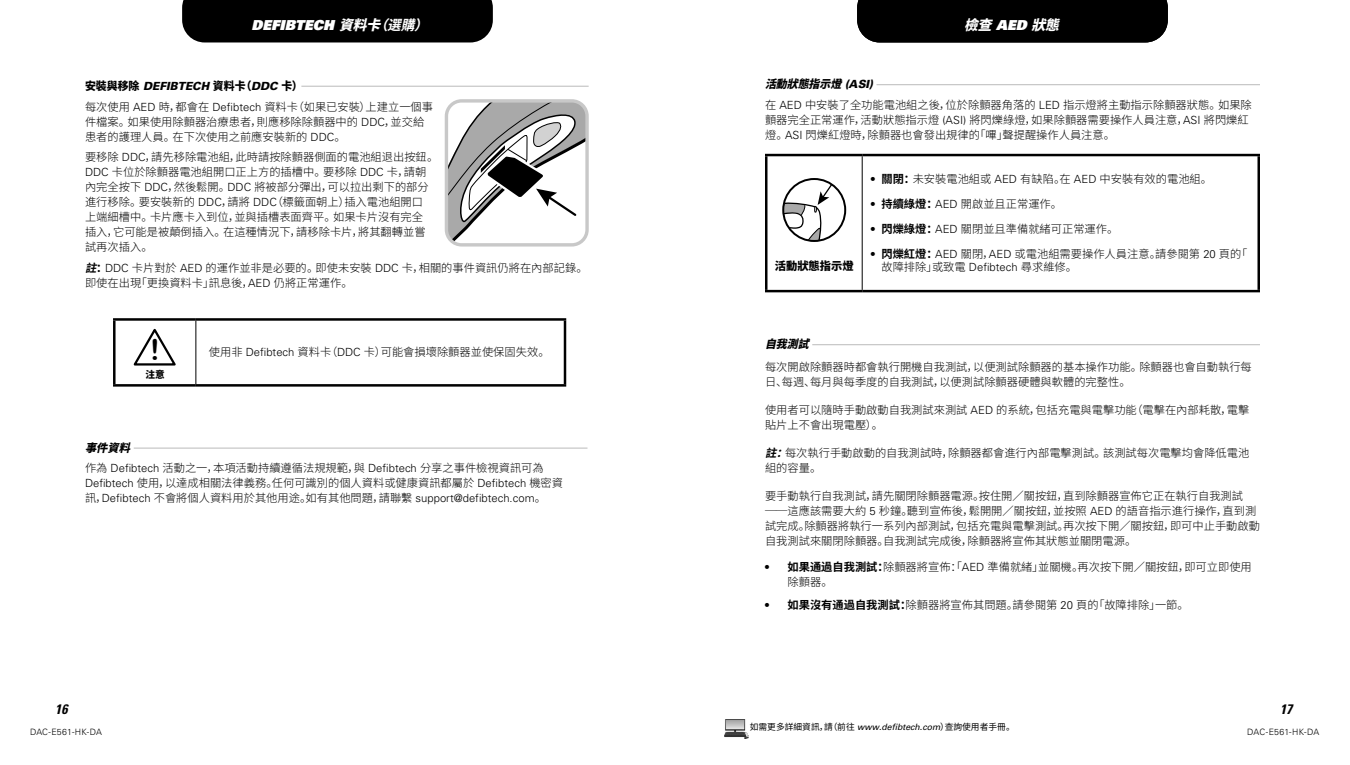
<style>
.page{position:relative;width:1350px;height:765px;background:#fff}
.page>*{position:absolute;margin:0;border:0;box-sizing:border-box;transform-origin:0 0}
.t1{font:28.88px "Arial Rounded MT Bold";color:#000}
.t2{font:13.75px "Univers LT Std X Black Obl";color:#fff}
.t3{font:italic 800 13.75px "Source Han Sans CN";color:#fff}
.t4{font:italic 700 condensed 13.75px "Univers LT Std";color:#000}
.t5{font:300 11.25px/15px "Source Han Sans CN";color:#000}
.t6{font:300 11.25px "Univers LT Std";color:#000}
.t7{font:italic 900 11.25px "Univers LT Std";color:#000}
.t8{font:800 11.25px "Source Han Sans CN";color:#000}
.t9{font:italic 800 11.25px "Source Han Sans CN";color:#000}
.t10{font:800 9.62px "Source Han Sans CN";color:#000}
.t11{font:8.75px "Source Han Sans CN";color:#000}
.t12{font:300 8.75px "Univers LT Std";letter-spacing:.01em;color:#000}
.s1{font-family:"Source Han Sans CN";font-weight:800;font-style:italic}
.s2{font-family:"Source Han Sans CN";font-weight:700;font-style:italic}
.s3{font-family:"Univers LT Std X Black Obl";font-weight:400;font-style:normal}
.s4{font-family:"Source Han Sans CN";font-weight:800;font-style:normal}
.s5{font-family:"Univers LT Std"}
.s6{font-weight:700;font-style:italic}
.s7{font-weight:700}
.s8{font-weight:800;font-style:italic}
.s9{font-family:"Source Han Sans CN"}
.s10{font-family:"Univers LT Std";font-weight:900;font-style:italic}
.s11{font-family:"Univers LT Std";font-weight:700}
.s12{font-family:"Univers LT Std";font-style:italic}
</style>
<div class="page">
<img style="left:724px;top:719px;width:24px;height:20px">
<div style="left:182px;top:0;width:311px;height:42px;background:#000"></div>
<div style="left:857px;top:0;width:311px;height:42px;background:#000"></div>
<hr style="left:877px;top:84px;width:383px;height:1px;background:#c8c8c8">
<hr style="left:812px;top:344px;width:448px;height:1px;background:#c8c8c8">
<hr style="left:862px;top:154px;width:398px;height:2px;background:#000">
<hr style="left:1258px;top:156px;width:2px;height:134px;background:#000">
<hr style="left:862px;top:290px;width:398px;height:2px;background:#000">
<hr style="left:765px;top:154px;width:97px;height:2px;background:#000">
<hr style="left:765px;top:290px;width:97px;height:2px;background:#000">
<hr style="left:765px;top:156px;width:3px;height:134px;background:#000">
<hr style="left:862px;top:156px;width:1px;height:134px;background:#000">
<div style="left:782px;top:178px;width:64px;height:64px;border:2px solid #000;border-radius:50%"></div>
<svg style="left:782px;top:184px;width:50px;height:58px"></svg>
<hr style="left:301px;top:86px;width:288px;height:1px;background:#c8c8c8">
<hr style="left:134px;top:447px;width:453px;height:2px;background:#c8c8c8">
<svg style="left:449px;top:103px;width:136px;height:140px"></svg>
<div style="left:445px;top:99px;width:144px;height:148px;border:3px solid #c8c8c8;border-radius:15px"></div>
<hr style="left:196px;top:321px;width:1px;height:63px;background:#000">
<hr style="left:564px;top:321px;width:2px;height:63px;background:#000">
<hr style="left:113px;top:318px;width:83px;height:3px;background:#000">
<hr style="left:113px;top:321px;width:3px;height:63px;background:#000">
<hr style="left:196px;top:318px;width:370px;height:3px;background:#000">
<hr style="left:113px;top:384px;width:83px;height:3px;background:#000">
<hr style="left:196px;top:384px;width:370px;height:3px;background:#000">
<svg style="left:133px;top:328px;width:43px;height:38px"></svg>
<p class="t2" style="left:251px;top:16px;width:186px">DEFIBTECH <span class="s1">資料卡</span><span class="s2">（選購）</span></p>
<p class="t3" style="left:964px;top:17px;width:105px">檢查<span class="s3">AED</span> 狀態</p>
<p class="t3" style="left:970px;top:17px;width:92px">快速使用指示</p>
<p class="t7" style="left:85px;top:79px;width:219px"><span class="s4">安裝與移除</span> DEFIBTECH <span class="s4">資料卡（</span>DDC <span class="s4">卡）</span></p>
<p class="t5" style="left:85px;top:99px;width:350px">每次使用 <span class="s5">AED</span> 時，都會在 <span class="s5">Defibtech</span> 資料卡（如果已安裝）上建立一個事件檔案。如果使用除顫器治療患者，則應移除除顫器中的 <span class="s5">DDC</span>，並交給患者的護理人員。在下次使用之前應安裝新的 <span class="s5">DDC</span>。</p>
<p class="t5" style="left:85px;top:150px;width:355px">要移除 <span class="s5">DDC</span>，請先移除電池組，此時請按除顫器側面的電池組退出按鈕。<span class="s5">DDC</span> 卡位於除顫器電池組開口正上方的插槽中。要移除 <span class="s5">DDC</span> 卡，請朝內完全按下 <span class="s5">DDC</span>，然後鬆開。<span class="s5">DDC</span> 將被部分彈出，可以拉出剩下的部分進行移除。要安裝新的 <span class="s5">DDC</span>，請將 <span class="s5">DDC</span>（標籤面朝上）插入電池組開口<br>上端細槽中。卡片應卡入到位，並與插槽表面齊平。如果卡片沒有完全<br>插入，它可能是被顛倒插入。在這種情況下，請移除卡片，將其翻轉並嘗試再次插入。</p>
<p class="t5" style="left:85px;top:260px;width:504px"><span class="s6">註</span><span class="s7">：</span><span class="s5">DDC</span> 卡片對於 <span class="s5">AED</span> 的運作並非是必要的。即使未安裝 <span class="s5">DDC</span> 卡，相關的事件資訊仍將在內部記錄。即使在出現「更換資料卡」訊息後，<span class="s5">AED</span> 仍將正常運作。</p>
<h1 class="t1" style="left:150px;top:333px;width:11px">!</h1>
<p class="t10" style="left:145px;top:369px;width:21px">注意</p>
<p class="t5" style="left:209px;top:345px;width:342px">使用非 <span class="s5">Defibtech</span> 資料卡（<span class="s5">DDC</span> 卡）可能會損壞除顫器並使保固失效。</p>
<p class="t5" style="left:85px;top:438px;width:460px;line-height:20.6px"><span class="s8">事件資料<br></span>作為 <span class="s5">Defibtech</span> 活動之一，本項活動持續遵循法規規範，與 <span class="s5">Defibtech</span> 分享之事件檢視資訊可為</p>
<p class="t5" style="left:85px;top:476px;width:480px"><span class="s5">Defibtech</span> 使用，以達成相關法律義務。任何可識別的個人資料或健康資訊都屬於 <span class="s5">Defibtech</span> 機密資</p>
<p class="t6" style="left:85px;top:492px;width:463px"><span class="s9">訊，</span>Defibtech <span class="s9">不會將個人資料用於其他用途。如有其他問題，請聯繫</span> support@defibtech.com<span class="s9">。</span></p>
<p class="t5" style="left:765px;top:74px;width:488px;line-height:20.6px"><span class="s8">活動狀態指示燈</span><span class="s10">(A S I )<br></span>在 <span class="s5">AED</span> 中安裝了全功能電池組之後，位於除顫器角落的 <span class="s5">LED</span> 指示燈將主動指示除顫器狀態。如果除</p>
<p class="t5" style="left:765px;top:113px;width:485px">顫器完全正常運作，活動狀態指示燈 <span class="s5">(ASI)</span> 將閃爍綠燈，如果除顫器需要操作人員注意，<span class="s5">ASI</span> 將閃爍紅燈。<span class="s5">ASI</span> 閃爍紅燈時，除顫器也會發出規律的「嗶」聲提醒操作人員注意。</p>
<p class="t8" style="left:775px;top:260px;width:80px">活動狀態指示燈</p>
<p class="t5" style="left:870px;top:172px;width:344px"><span class="s5">•</span> <span class="s7">關閉：</span>未安裝電池組或 <span class="s5">AED</span> 有缺陷。在 <span class="s5">AED</span> 中安裝有效的電池組。</p>
<p class="t5" style="left:870px;top:197px;width:194px"><span class="s5">•</span> <span class="s7">持續綠燈：</span><span class="s5">AED</span> 開啟並且正常運作。</p>
<p class="t5" style="left:870px;top:221px;width:250px"><span class="s5">•</span> <span class="s7">閃爍綠燈：</span><span class="s5">AED</span> 關閉並且準備就緒可正常運作。</p>
<p class="t5" style="left:881px;top:247px;width:367px;line-height:13.5px;text-indent:-11px"><span class="s5">•</span> <span class="s7">閃爍紅燈：</span><span class="s5">AED</span> 關閉，<span class="s5">AED</span> 或電池組需要操作人員注意。請參閱第 <span class="s5">20</span> 頁的「故障排除」或致電 <span class="s5">Defibtech</span> 尋求維修。</p>
<p class="t9" style="left:765px;top:338px;width:52px">自我測試</p>
<p class="t5" style="left:765px;top:359px;width:488px">每次開啟除顫器時都會執行開機自我測試，以便測試除顫器的基本操作功能。除顫器也會自動執行每日、每週、每月與每季度的自我測試，以便測試除顫器硬體與軟體的完整性。</p>
<p class="t5" style="left:765px;top:403px;width:486px">使用者可以隨時手動啟動自我測試來測試 <span class="s5">AED</span> 的系統，包括充電與電擊功能（電擊在內部耗散，電擊貼片上不會出現電壓）。</p>
<p class="t5" style="left:765px;top:446px;width:486px"><span class="s6">註：</span>每次執行手動啟動的自我測試時，除顫器都會進行內部電擊測試。該測試每次電擊均會降低電池組的容量。</p>
<p class="t5" style="left:765px;top:489px;width:496px">要手動執行自我測試，請先關閉除顫器電源。按住開／關按鈕，直到除顫器宣佈它正在執行自我測試──這應該需要大約 <span class="s5">5</span> 秒鐘。聽到宣佈後，鬆開開／關按鈕，並按照 <span class="s5">AED</span> 的語音指示進行操作，直到測試完成。除顫器將執行一系列內部測試，包括充電與電擊測試。再次按下開／關按鈕，即可中止手動啟動自我測試來關閉除顫器。自我測試完成後，除顫器將宣佈其狀態並關閉電源。</p>
<p class="t5" style="left:788px;top:560px;width:466px;text-indent:-22px"><span class="s11">•</span> <span class="s7">如果通過自我測試：</span>除顫器將宣佈：「<span class="s5">AED</span> 準備就緒」並關機。再次按下開／關按鈕，即可立即使用除顫器。</p>
<p class="t5" style="left:765px;top:597px;width:425px"><span class="s11">•</span> <span class="s7">如果沒有通過自我測試：</span>除顫器將宣佈其問題。請參閱第 <span class="s5">20</span> 頁的「故障排除」一節。</p>
<p class="t4" style="left:55px;top:701px;width:14px">16</p>
<p class="t4" style="left:1280px;top:701px;width:14px">17</p>
<p class="t12" style="left:30px;top:727px;width:74px">DAC-E561-HK-DA</p>
<p class="t12" style="left:1247px;top:727px;width:74px">DAC-E561-HK-DA</p>
<p class="t11" style="left:750px;top:721px;width:267px">如需更多詳細資訊，請（前往 <span class="s12">www.defibtech.com</span>）查詢使用者手冊。</p>
</div>
